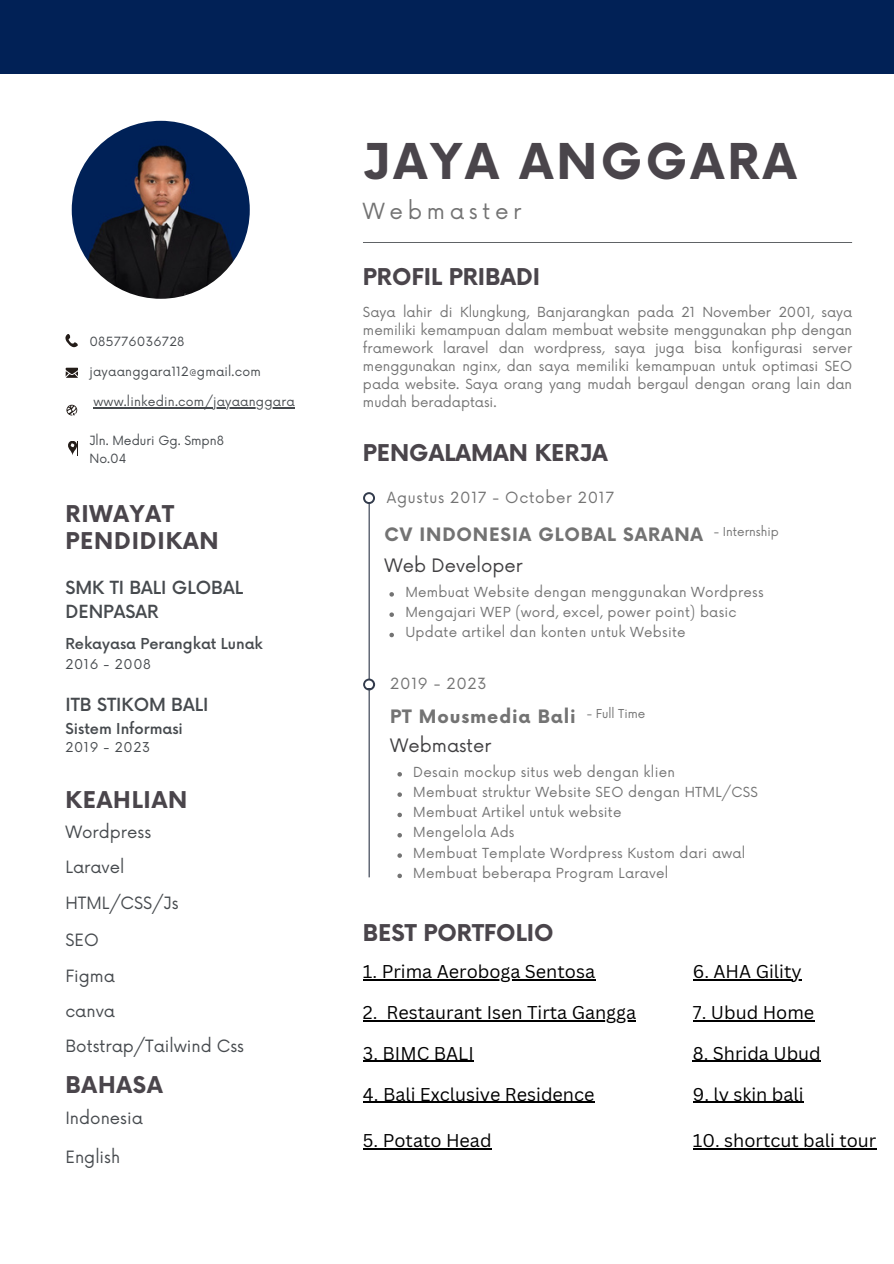
<style>
.page{position:relative;width:894px;height:1264px;background:#fff}
.page>*{position:absolute;margin:0;border:0;box-sizing:border-box;transform-origin:0 0}
.t1{font:700 48px "Now";letter-spacing:.07em;color:#4a454b}
.t2{font:700 22.5px "Now";color:#4a454b}
.t3{font:700 22.5px/27px "Now";letter-spacing:.035em;color:#4a454b}
.t4{font:21.6px "Now";letter-spacing:.215em;color:#737373}
.t5{font:18px "Canva Sans";color:#000}
.t6{font:700 18px "Now";letter-spacing:.05em;color:#737373}
.t7{font:18px "Now";color:#414042}
.t8{font:500 17.7px/23.7px "Now";color:#464a4e}
.t9{font:16.5px "Now";color:#464a4e}
.t10{font:15px "Now";letter-spacing:.045em;color:#737373}
.t11{font:500 14.7px "Now";color:#464a4e}
.t12{font:13.5px/18px "Now";letter-spacing:.02em;color:#737373}
.t13{font:13.2px "Now";letter-spacing:.045em;color:#464a4e}
.t14{font:12.45px "Now";letter-spacing:.015em;color:#464a4e}
.t15{font:12px "Now";color:#737373}
</style>
<div class="page">
<div style="left:0;top:0;width:893px;height:73px;background:#012156"></div>
<img style="left:72px;top:121px;width:178px;height:178px;border-radius:50%">
<svg style="left:65px;top:334px;width:13px;height:13px"></svg>
<svg style="left:66px;top:368px;width:12px;height:10px"></svg>
<svg style="left:68px;top:441px;width:9px;height:14px"></svg>
<svg style="left:66px;top:404px;width:12px;height:12px"></svg>
<hr style="left:363px;top:242px;width:488px;height:1px;background:#464a4e">
<hr style="left:368px;top:498px;width:1px;height:379px;background:#323b4c">
<svg style="left:363px;top:492px;width:12px;height:12px"></svg>
<div style="left:365px;top:494px;width:8px;height:8px;background:#fff"></div>
<svg style="left:363px;top:678px;width:12px;height:12px"></svg>
<div style="left:365px;top:680px;width:8px;height:8px;background:#fff"></div>
<svg style="left:389px;top:592px;width:5px;height:4px"></svg>
<svg style="left:389px;top:612px;width:5px;height:5px"></svg>
<svg style="left:389px;top:632px;width:5px;height:5px"></svg>
<svg style="left:397px;top:772px;width:5px;height:4px"></svg>
<svg style="left:397px;top:792px;width:5px;height:5px"></svg>
<svg style="left:397px;top:812px;width:5px;height:5px"></svg>
<svg style="left:397px;top:833px;width:5px;height:4px"></svg>
<svg style="left:397px;top:853px;width:5px;height:4px"></svg>
<svg style="left:397px;top:873px;width:5px;height:5px"></svg>
<hr style="left:93px;top:407px;width:202px;height:1px;background:#464a4e">
<hr style="left:363px;top:979px;width:232px;height:1px;background:#000">
<svg style="left:363px;top:1020px;width:23px;height:1px"></svg>
<hr style="left:386px;top:1020px;width:250px;height:1px;background:#000">
<hr style="left:363px;top:1060px;width:110px;height:1px;background:#000">
<hr style="left:363px;top:1101px;width:231px;height:1px;background:#000">
<hr style="left:363px;top:1148px;width:128px;height:1px;background:#000">
<hr style="left:692px;top:979px;width:109px;height:1px;background:#000">
<hr style="left:692px;top:1020px;width:122px;height:1px;background:#000">
<hr style="left:692px;top:1101px;width:111px;height:1px;background:#000">
<hr style="left:692px;top:1060px;width:128px;height:1px;background:#000">
<hr style="left:692px;top:1148px;width:184px;height:1px;background:#000">
<p class="t14" style="left:89px;top:334px;width:96px">085776036728</p>
<p class="t14" style="left:89px;top:364px;width:173px">jayaanggara112@gmail.com</p>
<p class="t14" style="left:93px;top:395px;width:203px">www.linkedin.com/jayaanggara</p>
<p class="t14" style="left:89px;top:433px;width:136px">Jln. Meduri Gg. Smpn8</p>
<p class="t14" style="left:89px;top:452px;width:39px">No.04</p>
<p class="t3" style="left:65px;top:502px;width:155px">RIWAYAT<br>PENDIDIKAN</p>
<p class="t8" style="left:65px;top:577px;width:179px">SMK TI BALI GLOBAL<br>DENPASAR</p>
<p class="t11" style="left:65px;top:636px;width:199px">Rekayasa Perangkat Lunak</p>
<p class="t13" style="left:65px;top:656px;width:87px">2016 - 2008</p>
<p class="t8" style="left:65px;top:693px;width:144px">ITB STIKOM BALI</p>
<p class="t11" style="left:65px;top:720px;width:119px">Sistem Informasi</p>
<p class="t13" style="left:65px;top:740px;width:86px">2019 - 2023</p>
<p class="t3" style="left:65px;top:787px;width:123px">KEAHLIAN</p>
<p class="t9" style="left:65px;top:822px;width:87px">Wordpress</p>
<p class="t9" style="left:65px;top:857px;width:60px">Laravel</p>
<p class="t9" style="left:65px;top:893px;width:115px">HTML/CSS/Js</p>
<p class="t9" style="left:65px;top:930px;width:35px">SEO</p>
<p class="t9" style="left:65px;top:966px;width:51px">Figma</p>
<p class="t9" style="left:65px;top:1001px;width:51px">canva</p>
<p class="t9" style="left:65px;top:1036px;width:180px">Botstrap/Tailwind Css</p>
<p class="t2" style="left:65px;top:1073px;width:99px">BAHASA</p>
<p class="t9" style="left:65px;top:1109px;width:79px">Indonesia</p>
<p class="t9" style="left:65px;top:1147px;width:56px">English</p>
<p class="t1" style="left:363px;top:136px;width:435px">JAYA ANGGARA</p>
<p class="t4" style="left:363px;top:199px;width:160px">Webmaster</p>
<p class="t2" style="left:363px;top:265px;width:179px">PROFIL PRIBADI</p>
<p class="t12" style="left:363px;top:304px;width:490px;text-align:justify">Saya lahir di Klungkung, Banjarangkan pada 21 November 2001, saya memiliki kemampuan dalam membuat website menggunakan php dengan framework laravel dan wordpress, saya juga bisa konfigurasi server menggunakan nginx, dan saya memiliki kemampuan untuk optimasi SEO pada website. Saya orang yang mudah bergaul dengan orang lain dan mudah beradaptasi.</p>
<p class="t2" style="left:363px;top:441px;width:246px">PENGALAMAN KERJA</p>
<p class="t10" style="left:387px;top:489px;width:229px">Agustus 2017 - October 2017</p>
<p class="t6" style="left:384px;top:525px;width:320px">CV INDONESIA GLOBAL SARANA</p>
<p class="t7" style="left:384px;top:555px;width:140px">Web Developer</p>
<p class="t15" style="left:713px;top:525px;width:67px">- Internship</p>
<p class="t12" style="left:405px;top:582px;width:360px;line-height:20.2px">Membuat Website dengan menggunakan Wordpress<br>Mengajari WEP (word, excel, power point) basic<br>Update artikel dan konten untuk Website</p>
<p class="t10" style="left:390px;top:675px;width:98px">2019 - 2023</p>
<p class="t6" style="left:390px;top:706px;width:187px">PT Mousmedia Bali</p>
<p class="t7" style="left:390px;top:735px;width:102px">Webmaster</p>
<p class="t15" style="left:586px;top:707px;width:60px">- Full Time</p>
<p class="t12" style="left:413px;top:763px;width:263px">Desain mockup situs web dengan klien</p>
<p class="t12" style="left:413px;top:782px;width:346px;line-height:20.2px">Membuat struktur Website SEO dengan HTML/CSS<br>Membuat Artikel untuk website</p>
<p class="t12" style="left:413px;top:824px;width:103px">Mengelola Ads</p>
<p class="t12" style="left:413px;top:843px;width:333px;line-height:20.2px">Membuat Template Wordpress Kustom dari awal<br>Membuat beberapa Program Laravel</p>
<p class="t2" style="left:363px;top:920px;width:192px">BEST PORTFOLIO</p>
<p class="t5" style="left:363px;top:958px;width:233px">1. Prima Aeroboga Sentosa</p>
<p class="t5" style="left:363px;top:999px;width:275px">2. Restaurant Isen Tirta Gangga</p>
<p class="t5" style="left:363px;top:1040px;width:112px">3. BIMC BALI</p>
<p class="t5" style="left:363px;top:1081px;width:233px">4. Bali Exclusive Residence</p>
<p class="t5" style="left:363px;top:1127px;width:130px">5. Potato Head</p>
<p class="t5" style="left:692px;top:958px;width:110px">6. AHA Gility</p>
<p class="t5" style="left:692px;top:999px;width:123px">7. Ubud Home</p>
<p class="t5" style="left:692px;top:1040px;width:129px">8. Shrida Ubud</p>
<p class="t5" style="left:692px;top:1081px;width:112px">9. lv skin bali</p>
<p class="t5" style="left:692px;top:1127px;width:185px">10. shortcut bali tour</p>
</div>
